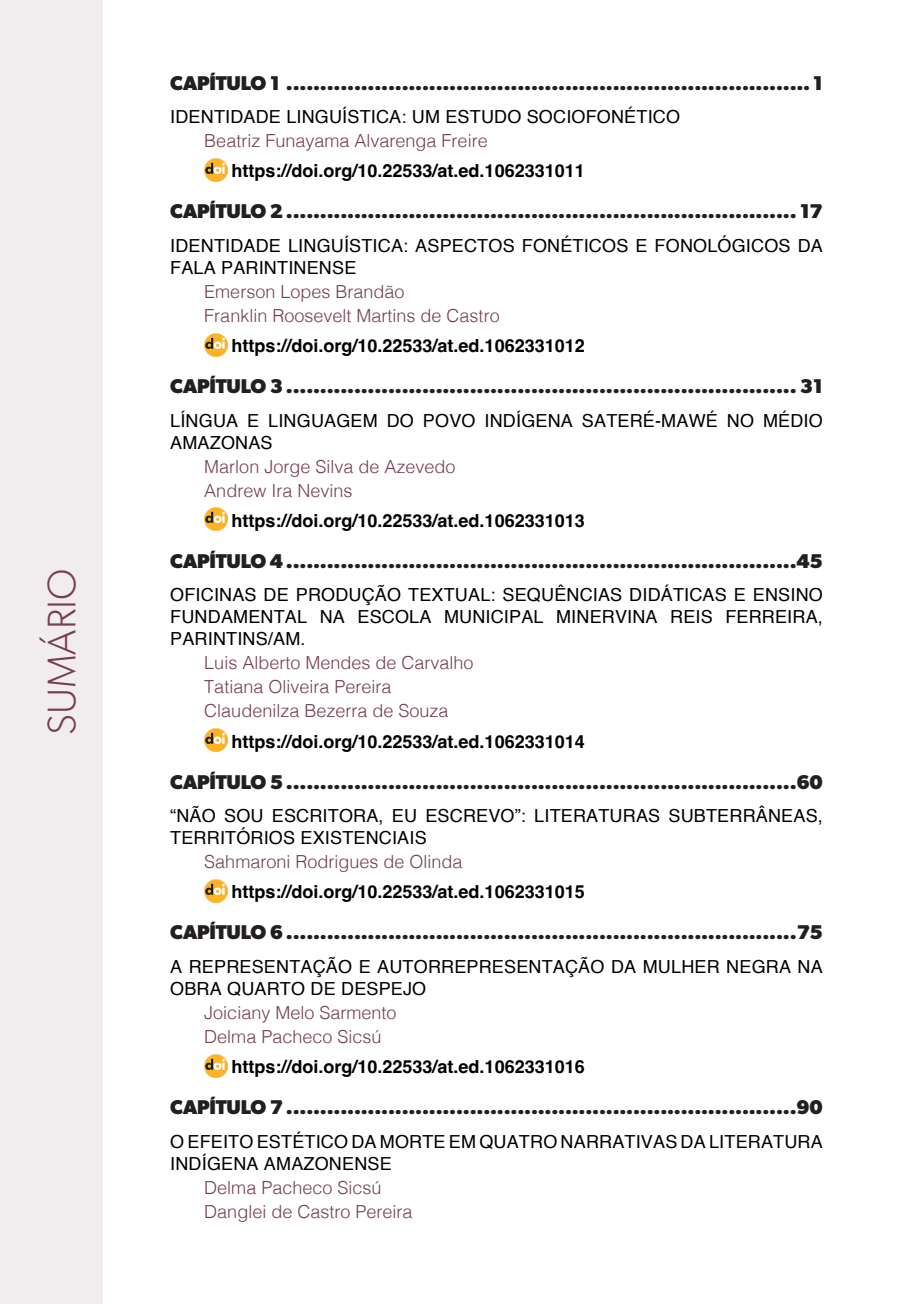
<style>
.page{position:relative;width:908px;height:1304px;background:#fff}
.page>*{position:absolute;margin:0;border:0;box-sizing:border-box;transform-origin:0 0}
.t1{font:300 40px "Gibson";color:#743f4f}
.CAPITULOS{font:700 20px "Gibson";letter-spacing:-.01em;color:#231f20}
.t2{font:18px/22px "Helvetica";letter-spacing:.01em;color:#000}
.t3{font:300 18px "Helvetica";color:#743f4f}
.t4{font:700 18px "Helvetica";color:#000}
</style>
<div class="page">
<div style="left:0;top:0;width:103px;height:1304px;background:#f1eced"></div>
<img style="left:204px;top:158px;width:23px;height:23px">
<img style="left:204px;top:333px;width:23px;height:23px">
<img style="left:204px;top:508px;width:23px;height:23px">
<img style="left:204px;top:729px;width:23px;height:23px">
<img style="left:204px;top:879px;width:23px;height:23px">
<img style="left:204px;top:1054px;width:23px;height:23px">
<h1 class="t1" style="left:37px;top:735px;width:167px;rotate:-90deg">Sumário</h1>
<p class="CAPITULOS" style="left:170px;top:71px;width:653px">CAPÍTULO 1 ............................................................................. 1</p>
<p class="t2" style="left:170px;top:106px;width:511px">IDENTIDADE LINGUÍSTICA: UM ESTUDO SOCIOFONÉTICO</p>
<p class="t3" style="left:204px;top:125px;width:285px">Beatriz Funayama Alvarenga Freire</p>
<p class="t4" style="left:231px;top:160px;width:355px">https://doi.org/10.22533/at.ed.1062331011</p>
<p class="CAPITULOS" style="left:170px;top:200px;width:653px">CAPÍTULO 2 ........................................................................... 17</p>
<p class="t2" style="left:170px;top:235px;width:653px">IDENTIDADE LINGUÍSTICA: ASPECTOS FONÉTICOS E FONOLÓGICOS DA<br>FALA PARINTINENSE</p>
<p class="t3" style="left:204px;top:276px;width:202px">Emerson Lopes Brandão</p>
<p class="t3" style="left:204px;top:300px;width:297px">Franklin Roosevelt Martins de Castro</p>
<p class="t4" style="left:231px;top:335px;width:355px">https://doi.org/10.22533/at.ed.1062331012</p>
<p class="CAPITULOS" style="left:170px;top:374px;width:653px">CAPÍTULO 3 ........................................................................... 31</p>
<p class="t2" style="left:170px;top:410px;width:653px">LÍNGUA E LINGUAGEM DO POVO INDÍGENA SATERÉ-MAWÉ NO MÉDIO<br>AMAZONAS</p>
<p class="t3" style="left:204px;top:451px;width:253px">Marlon Jorge Silva de Azevedo</p>
<p class="t3" style="left:204px;top:475px;width:150px">Andrew Ira Nevins</p>
<p class="t4" style="left:231px;top:510px;width:355px">https://doi.org/10.22533/at.ed.1062331013</p>
<p class="CAPITULOS" style="left:170px;top:549px;width:653px">CAPÍTULO 4 ...........................................................................45</p>
<p class="t2" style="left:170px;top:585px;width:653px;text-align:justify">OFICINAS DE PRODUÇÃO TEXTUAL: SEQUÊNCIAS DIDÁTICAS E ENSINO FUNDAMENTAL NA ESCOLA MUNICIPAL MINERVINA REIS FERREIRA, PARINTINS/AM.</p>
<p class="t3" style="left:204px;top:648px;width:271px">Luis Alberto Mendes de Carvalho</p>
<p class="t3" style="left:204px;top:672px;width:189px">Tatiana Oliveira Pereira</p>
<p class="t3" style="left:204px;top:696px;width:246px">Claudenilza Bezerra de Souza</p>
<p class="t4" style="left:231px;top:730px;width:355px">https://doi.org/10.22533/at.ed.1062331014</p>
<p class="CAPITULOS" style="left:170px;top:770px;width:653px">CAPÍTULO 5 ...........................................................................60</p>
<p class="t2" style="left:170px;top:805px;width:653px">“NÃO SOU ESCRITORA, EU ESCREVO”: LITERATURAS SUBTERRÂNEAS,<br>TERRITÓRIOS EXISTENCIAIS</p>
<p class="t3" style="left:204px;top:846px;width:260px">Sahmaroni Rodrigues de Olinda</p>
<p class="t4" style="left:231px;top:881px;width:355px">https://doi.org/10.22533/at.ed.1062331015</p>
<p class="CAPITULOS" style="left:170px;top:921px;width:653px">CAPÍTULO 6 ...........................................................................75</p>
<p class="t2" style="left:170px;top:956px;width:653px">A REPRESENTAÇÃO E AUTORREPRESENTAÇÃO DA MULHER NEGRA NA<br>OBRA QUARTO DE DESPEJO</p>
<p class="t3" style="left:204px;top:997px;width:194px">Joiciany Melo Sarmento</p>
<p class="t3" style="left:204px;top:1021px;width:179px">Delma Pacheco Sicsú</p>
<p class="t4" style="left:231px;top:1056px;width:355px">https://doi.org/10.22533/at.ed.1062331016</p>
<p class="CAPITULOS" style="left:170px;top:1095px;width:653px">CAPÍTULO 7 ...........................................................................90</p>
<p class="t2" style="left:170px;top:1131px;width:653px">O EFEITO ESTÉTICO DA MORTE EM QUATRO NARRATIVAS DA LITERATURA<br>INDÍGENA AMAZONENSE</p>
<p class="t3" style="left:204px;top:1172px;width:179px">Delma Pacheco Sicsú</p>
<p class="t3" style="left:204px;top:1196px;width:210px">Danglei de Castro Pereira</p>
</div>
